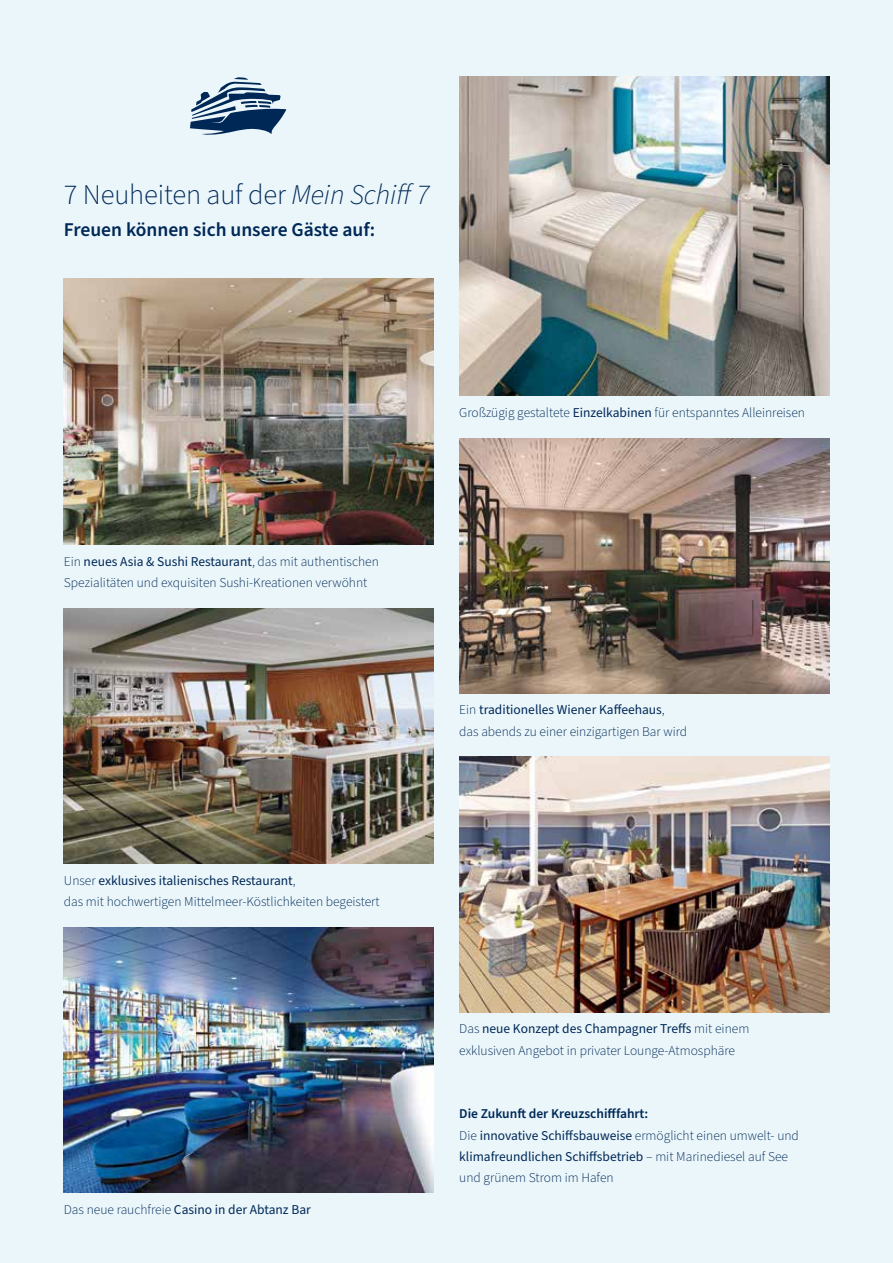
<style>
.page{position:relative;width:893px;height:1263px;background:#eaf6fa}
.page>*{position:absolute;margin:0;border:0;box-sizing:border-box;transform-origin:0 0}
.t1{font:300 28.5px "Source Sans Pro";letter-spacing:-.005em;color:#002857}
.t2{font:600 19.5px "Source Sans Pro";color:#002857}
.t3{font:300 13.5px/21.3px "Source Sans Pro";color:#002857}
.t4{font:13.5px "Source Sans Pro";color:#002857}
.s1{font-style:italic}
.s2{font-weight:400}
.s3{font-weight:300}
.s4{font-weight:600}
</style>
<div class="page">
<img style="left:459px;top:77px;width:370px;height:318px">
<img style="left:459px;top:757px;width:370px;height:255px">
<img style="left:64px;top:279px;width:370px;height:265px">
<img style="left:459px;top:438px;width:370px;height:255px">
<img style="left:64px;top:927px;width:370px;height:266px">
<img style="left:64px;top:608px;width:370px;height:255px">
<svg style="left:190px;top:77px;width:96px;height:58px"></svg>
<h1 class="t1" style="left:64px;top:175px;width:367px">7 Neuheiten auf der <span class="s1">Mein Schiff 7</span></h1>
<h2 class="t2" style="left:64px;top:216px;width:313px">Freuen können sich unsere Gäste auf:</h2>
<p class="t3" style="left:64px;top:551px;width:317px">Ein <span class="s2">neues Asia &amp; Sushi Restaurant</span>, das mit authentischen<br>Spezialitäten und exquisiten Sushi-Kreationen verwöhnt</p>
<p class="t3" style="left:64px;top:870px;width:317px">Unser <span class="s2">exklusives italienisches Restaurant</span>,<br>das mit hochwertigen Mittelmeer-Köstlichkeiten begeistert</p>
<p class="t4" style="left:64px;top:1200px;width:249px"><span class="s3">Das neue rauchfreie</span> Casino in der Abtanz Bar</p>
<p class="t3" style="left:459px;top:402px;width:347px">Großzügig gestaltete <span class="s2">Einzelkabinen</span> für entspanntes Alleinreisen</p>
<p class="t3" style="left:459px;top:700px;width:229px">Ein <span class="s2">traditionelles Wiener Kaffeehaus</span>, das abends zu einer einzigartigen Bar wird</p>
<p class="t3" style="left:459px;top:1019px;width:292px">Das <span class="s2">neue Konzept des Champagner Treffs</span> mit einem exklusiven Angebot in privater Lounge-Atmosphäre</p>
<p class="t3" style="left:459px;top:1104px;width:341px"><span class="s4">Die Zukunft der Kreuzschifffahrt:<br></span>Die <span class="s2">innovative Schiffsbauweise</span> ermöglicht einen umwelt- und <span class="s2">klimafreundlichen Schiffsbetrieb</span> – mit Marinediesel auf See und grünem Strom im Hafen</p>
</div>
